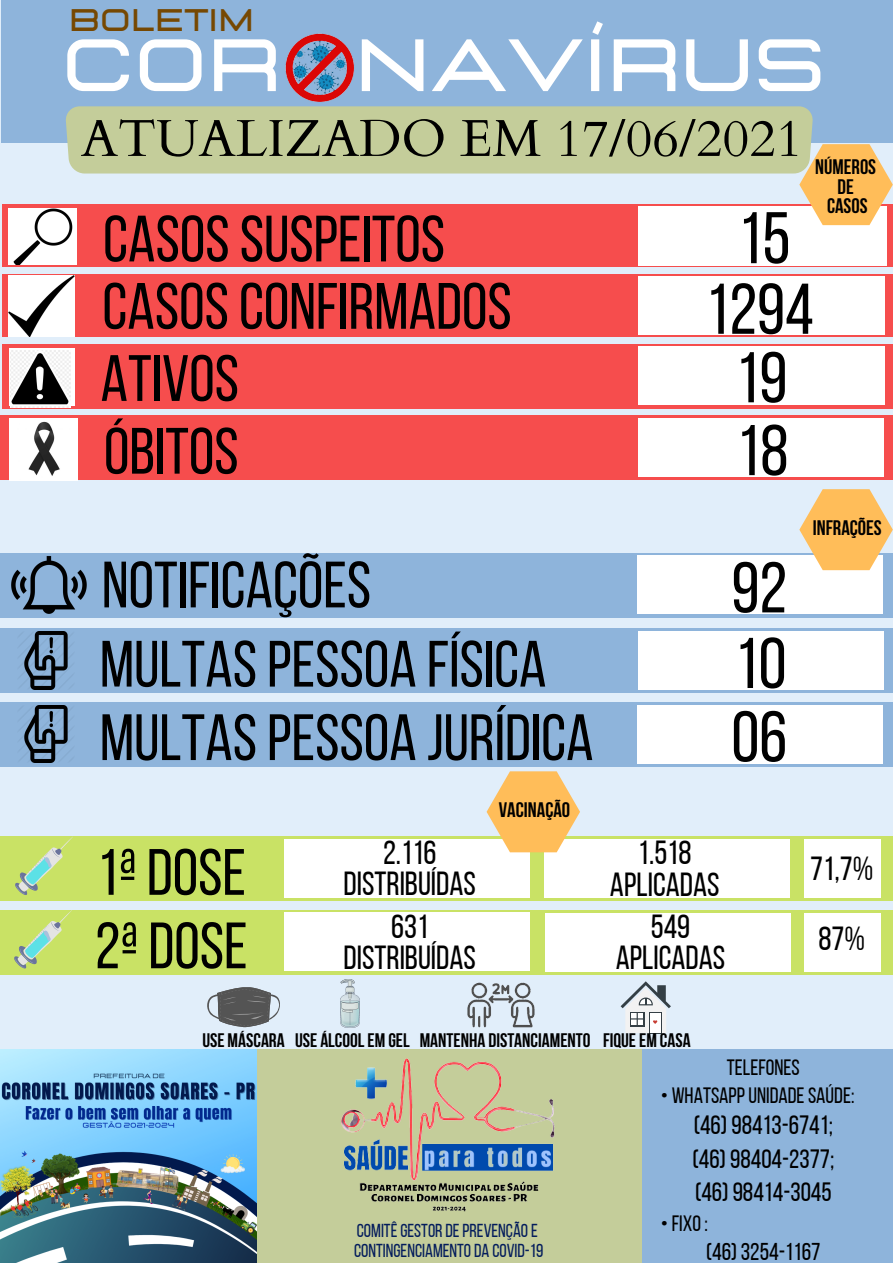
<style>
.page{position:relative;width:893px;height:1263px;background:#e1eefa}
.page>*{position:absolute;margin:0;border:0;box-sizing:border-box;transform-origin:0 0}
.t1{font:700 73.88px "Lastica";color:#fff}
.t2{font:72.9px "Bebas Neue";color:#000}
.t3{font:71.62px "Bebas Neue";color:#000}
.t4{font:65.32px "Bebas Neue";color:#000}
.t5{font:52.05px "Cardo";color:#000}
.t6{font:33.38px "Bebas Neue";color:#000}
.t7{font:700 31.12px "Lastica";color:#764802}
.t8{font:26.4px "Bebas Neue";color:#000}
.t9{font:24.3px "Bebas Neue";color:#000}
.t10{font:22.2px "Bebas Neue";color:#000}
.t11{font:700 20.92px "Bebas Neue";color:#000}
.t12{font:700 19.5px "Bebas Neue";color:#000}
.t13{font:18.75px "Bebas Neue";color:#041d5c}
</style>
<div class="page">
<div style="left:1px;top:0;width:892px;height:142px;background:#8eb4db"></div>
<div style="left:65px;top:106px;width:748px;height:67px;background:#c4cd9a"></div>
<div style="left:2px;top:204px;width:891px;height:63px;background:#f64d4d"></div>
<div style="left:8px;top:208px;width:68px;height:57px;background:#fff"></div>
<img style="left:13px;top:208px;width:60px;height:56px">
<div style="left:638px;top:206px;width:248px;height:59px;background:#fff"></div>
<div style="left:2px;top:344px;width:891px;height:64px;background:#f64d4d"></div>
<div style="left:235px;top:1049px;width:430px;height:214px;background:#c4cd9a"></div>
<div style="left:642px;top:1049px;width:251px;height:214px;background:#8eb4db"></div>
<div style="left:2px;top:274px;width:891px;height:63px;background:#f64d4d"></div>
<div style="left:638px;top:276px;width:247px;height:59px;background:#fff"></div>
<img style="left:8px;top:275px;width:66px;height:62px">
<div style="left:0;top:415px;width:893px;height:65px;background:#f64d4d"></div>
<img style="left:9px;top:418px;width:68px;height:63px">
<div style="left:9px;top:348px;width:65px;height:57px;background:#fff"></div>
<div style="left:638px;top:418px;width:245px;height:59px;background:#fff"></div>
<div style="left:638px;top:346px;width:247px;height:59px;background:#fff"></div>
<img style="left:11px;top:350px;width:59px;height:57px">
<img style="left:1px;top:1049px;width:255px;height:214px">
<img style="left:341px;top:1058px;width:214px;height:154px">
<div style="left:0;top:553px;width:893px;height:64px;background:#8eb4db"></div>
<div style="left:637px;top:555px;width:245px;height:59px;background:#fff"></div>
<div style="left:1px;top:628px;width:892px;height:65px;background:#8eb4db"></div>
<div style="left:639px;top:631px;width:245px;height:59px;background:#fff"></div>
<div style="left:0;top:702px;width:893px;height:64px;background:#8eb4db"></div>
<div style="left:637px;top:705px;width:245px;height:58px;background:#fff"></div>
<img style="left:0;top:556px;width:121px;height:62px">
<img style="left:24px;top:632px;width:44px;height:57px">
<img style="left:20px;top:705px;width:52px;height:58px">
<svg style="left:799px;top:144px;width:94px;height:81px"></svg>
<svg style="left:207px;top:987px;width:73px;height:40px"></svg>
<img style="left:340px;top:980px;width:20px;height:47px">
<img style="left:441px;top:974px;width:120px;height:54px">
<svg style="left:620px;top:981px;width:50px;height:52px"></svg>
<img style="left:285px;top:33px;width:69px;height:69px">
<svg style="left:799px;top:489px;width:94px;height:81px"></svg>
<div style="left:0;top:836px;width:893px;height:65px;background:#c9e265"></div>
<div style="left:285px;top:839px;width:245px;height:59px;background:#fff"></div>
<div style="left:0;top:910px;width:893px;height:64px;background:#c9e265"></div>
<div style="left:285px;top:912px;width:245px;height:59px;background:#fff"></div>
<svg style="left:15px;top:836px;width:58px;height:59px"></svg>
<svg style="left:14px;top:910px;width:58px;height:58px"></svg>
<div style="left:544px;top:839px;width:245px;height:59px;background:#fff"></div>
<div style="left:545px;top:913px;width:245px;height:59px;background:#fff"></div>
<svg style="left:486px;top:771px;width:94px;height:81px"></svg>
<div style="left:804px;top:839px;width:76px;height:59px;background:#fff"></div>
<div style="left:804px;top:913px;width:76px;height:59px;background:#fff"></div>
<p class="t7" style="left:69px;top:5px;width:187px">BOLETIM</p>
<p class="t1" style="left:62px;top:29px;width:765px">COR NAVÍRUS</p>
<p class="t5" style="left:81px;top:104px;width:723px">ATUALIZADO EM 17/06/2021</p>
<p class="t11" style="left:815px;top:158px;width:62px">NÚMEROS</p>
<p class="t11" style="left:837px;top:178px;width:18px">DE</p>
<p class="t11" style="left:827px;top:198px;width:42px">CASOS</p>
<p class="t4" style="left:103px;top:212px;width:343px">CASOSSUSPEITOS</p>
<p class="t2" style="left:737px;top:208px;width:54px">15</p>
<p class="t3" style="left:705px;top:280px;width:110px">1294</p>
<p class="t4" style="left:102px;top:280px;width:411px">CASOSCONFIRMADOS</p>
<p class="t4" style="left:100px;top:352px;width:140px">ATIVOS</p>
<p class="t3" style="left:735px;top:349px;width:54px">19</p>
<p class="t4" style="left:104px;top:425px;width:136px">ÓBITOS</p>
<p class="t3" style="left:736px;top:421px;width:54px">18</p>
<p class="t4" style="left:102px;top:558px;width:271px">NOTIFICAÇÕES</p>
<p class="t3" style="left:731px;top:559px;width:57px">92</p>
<p class="t4" style="left:100px;top:637px;width:448px">MULTASPESSOA FÍSICA</p>
<p class="t3" style="left:734px;top:634px;width:54px">10</p>
<p class="t4" style="left:100px;top:711px;width:495px">MULTASPESSOA JURÍDICA</p>
<p class="t4" style="left:97px;top:846px;width:151px">1ªDOSE</p>
<p class="t6" style="left:383px;top:838px;width:55px">2.116</p>
<p class="t6" style="left:344px;top:870px;width:134px">DISTRIBUÍDAS</p>
<p class="t4" style="left:95px;top:919px;width:154px">2ªDOSE</p>
<p class="t6" style="left:391px;top:913px;width:39px">631</p>
<p class="t6" style="left:344px;top:944px;width:134px">DISTRIBUÍDAS</p>
<p class="t11" style="left:499px;top:801px;width:73px">VACINAÇÃO</p>
<p class="t3" style="left:731px;top:708px;width:57px">06</p>
<p class="t6" style="left:638px;top:839px;width:55px">1.518</p>
<p class="t6" style="left:610px;top:871px;width:111px">APLICADAS</p>
<p class="t6" style="left:651px;top:913px;width:41px">549</p>
<p class="t6" style="left:616px;top:944px;width:111px">APLICADAS</p>
<p class="t12" style="left:202px;top:1032px;width:84px">USE MÁSCARA</p>
<p class="t12" style="left:295px;top:1032px;width:116px">USE ÁLCOOLEM GEL</p>
<p class="t12" style="left:420px;top:1032px;width:172px">MANTENHA DISTANCIAMENTO</p>
<p class="t12" style="left:603px;top:1032px;width:89px">FIQUEEM CASA</p>
<p class="t11" style="left:813px;top:519px;width:70px">INFRAÇÕES</p>
<p class="t6" style="left:810px;top:855px;width:64px">71,7%</p>
<p class="t6" style="left:818px;top:925px;width:48px">87%</p>
<p class="t13" style="left:357px;top:1222px;width:182px">COMITÊGESTORDEPREVENÇÃOE</p>
<p class="t13" style="left:354px;top:1243px;width:191px">CONTINGENCIAMENTODA COVID-19</p>
<p class="t10" style="left:727px;top:1058px;width:74px">TELEFONES</p>
<p class="t10" style="left:661px;top:1086px;width:195px">• WHATSAPPUNIDADESAÚDE:</p>
<p class="t8" style="left:693px;top:1114px;width:141px">(46)98413-6741;</p>
<p class="t8" style="left:692px;top:1148px;width:143px">(46)98404-2377;</p>
<p class="t8" style="left:695px;top:1181px;width:138px">(46)98414-3045</p>
<p class="t10" style="left:661px;top:1214px;width:48px">•FIXO:</p>
<p class="t9" style="left:706px;top:1242px;width:116px">(46)3254-1167</p>
</div>
